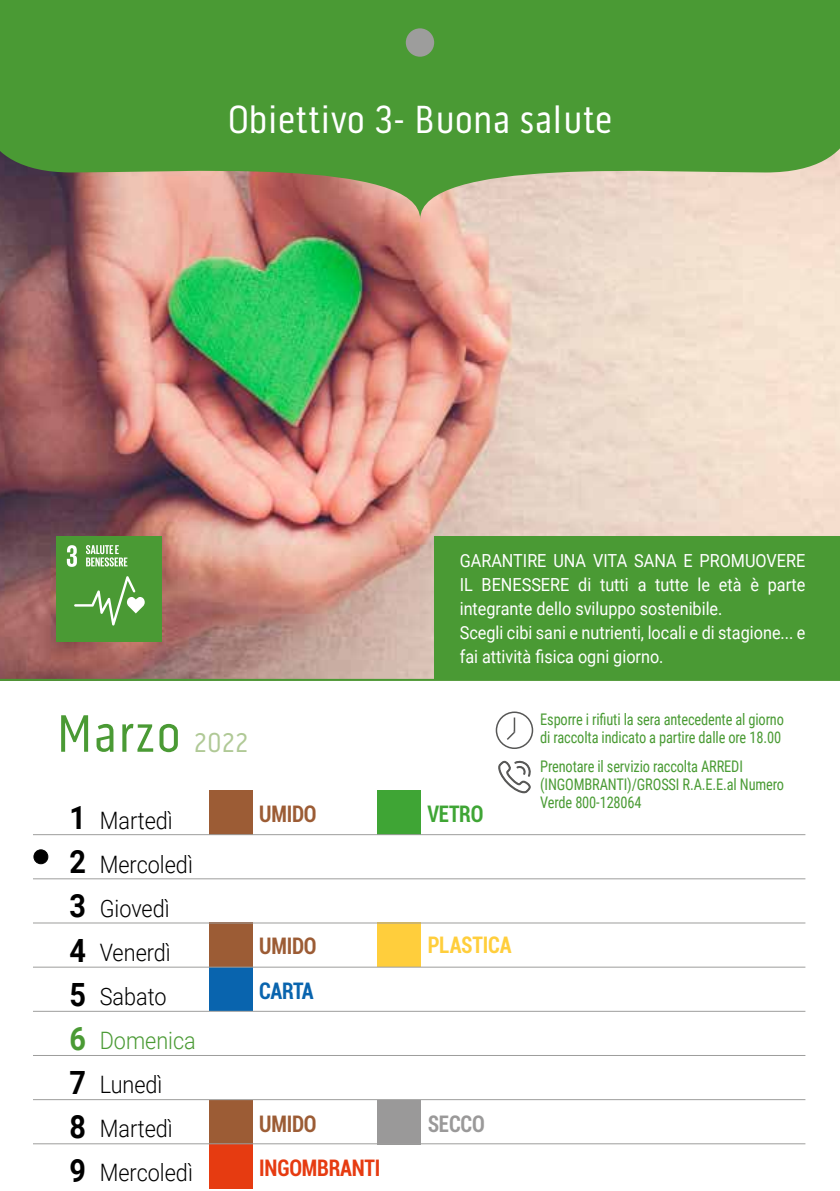
<style>
.page{position:relative;width:840px;height:1191px;background:#fff}
.page>*{position:absolute;margin:0;border:0;box-sizing:border-box;transform-origin:0 0}
.t1{font:53.6px "Pill Gothic 300 mg";letter-spacing:.025em;color:#4a9a34}
.t2{font:40px "Pill Gothic 300 mg";letter-spacing:.01em;color:#fff}
.t3{font:700 32px/44px "Roboto";color:#000;text-align:justify;scale:.9 1}
.t4{font:700 32px "Roboto";color:#4a9a34;scale:.9 1}
.t5{font:300 24px/44px "Roboto";color:#000;scale:.9 1}
.t6{font:700 condensed 24px "Roboto";letter-spacing:-.01em;color:#9c5c35;scale:.9 1}
.t7{font:700 condensed 24px "Roboto";letter-spacing:-.01em;color:#e63b11;scale:.9 1}
.t8{font:300 24px "Roboto";color:#4a9a34;scale:.9 1}
.t9{font:700 condensed 24px "Roboto";letter-spacing:-.01em;color:#ffce3c;scale:.9 1}
.t10{font:700 condensed 24px "Roboto";letter-spacing:-.02em;color:#0964ae;scale:.9 1}
.t11{font:700 condensed 24px "Roboto";letter-spacing:-.01em;color:#3fa535;scale:.9 1}
.t12{font:700 condensed 24px "Roboto";letter-spacing:-.01em;color:#9a9999;scale:.9 1}
.t13{font:18px/24px "Roboto";color:#fff;scale:.9 1}
.t14{font:16px/18px "Roboto Condensed";letter-spacing:-.01em;color:#4a9b34;scale:.9 1}
.s1{font-size:28px;color:#b0c996}
</style>
<div class="page">
<img style="left:0;top:219px;width:839px;height:460px">
<hr style="left:0;top:679px;width:839px;height:2px;background:#4a9a34">
<svg style="left:0;top:0;width:839px;height:219px;background:#659c49"></svg>
<div style="left:434px;top:536px;width:405px;height:144px;background:#4a9a34"></div>
<div style="left:34px;top:850px;width:14px;height:13px;background:#000;border-radius:50%"></div>
<div style="left:34px;top:849px;width:14px;height:15px;border:1px solid #000;border-radius:50%"></div>
<div style="left:57px;top:536px;width:105px;height:106px;background:#4a9a34"></div>
<svg style="left:67px;top:545px;width:10px;height:22px"></svg>
<svg style="left:74px;top:576px;width:71px;height:49px"></svg>
<svg style="left:86px;top:545px;width:41px;height:21px"></svg>
<svg style="left:495px;top:711px;width:38px;height:38px"></svg>
<svg style="left:498px;top:760px;width:32px;height:33px"></svg>
<div style="left:209px;top:966px;width:43px;height:44px;background:#0964ae"></div>
<div style="left:377px;top:922px;width:44px;height:44px;background:#ffce3c"></div>
<div style="left:209px;top:922px;width:43px;height:44px;background:#9c5c35"></div>
<div style="left:377px;top:790px;width:43px;height:44px;background:#3fa535"></div>
<div style="left:209px;top:790px;width:43px;height:44px;background:#9c5c35"></div>
<div style="left:209px;top:1100px;width:43px;height:44px;background:#9c5c35"></div>
<div style="left:377px;top:1100px;width:44px;height:44px;background:#9a9999"></div>
<div style="left:209px;top:1144px;width:43px;height:44px;background:#e63b11"></div>
<hr style="left:33px;top:834px;width:772px;height:1px;background:#9d9d9c">
<hr style="left:33px;top:878px;width:772px;height:1px;background:#9d9d9c">
<hr style="left:33px;top:922px;width:772px;height:1px;background:#9d9d9c">
<hr style="left:33px;top:966px;width:772px;height:1px;background:#9d9d9c">
<hr style="left:33px;top:1011px;width:772px;height:1px;background:#9d9d9c">
<hr style="left:33px;top:1055px;width:772px;height:1px;background:#9d9d9c">
<hr style="left:33px;top:1099px;width:772px;height:1px;background:#9d9d9c">
<hr style="left:33px;top:1143px;width:772px;height:1px;background:#9d9d9c">
<div style="left:405px;top:28px;width:29px;height:29px;background:#9d9d9c;border-radius:50%"></div>
<h2 class="t2" style="left:227px;top:96px;width:386px">Obiettivo 3- Buona salute</h2>
<p class="t13" style="left:459px;top:548px;width:385px">GARANTIRE UNA VITA SANA E PROMUOVERE IL BENESSERE di tutti a tutte le età è parte integrante dello sviluppo sostenibile.<br>Scegli cibi sani e nutrienti, locali e di stagione... e fai attività fisica ogni giorno.</p>
<h1 class="t1" style="left:57px;top:702px;width:192px">Marzo <span class="s1">2022</span></h1>
<p class="t14" style="left:540px;top:710px;width:272px">Esporre i rifiuti la sera antecedente al giorno di raccolta indicato a partire dalle ore 18.00</p>
<p class="t14" style="left:540px;top:757px;width:272px">Prenotare il servizio raccolta ARREDI (INGOMBRANTI)/GROSSI R.A.E.E.al Numero<br>Verde 800-128064</p>
<h3 class="t6" style="left:259px;top:797px;width:65px">UMIDO</h3>
<h3 class="t11" style="left:427px;top:797px;width:64px">VETRO</h3>
<h3 class="t3" style="left:70px;top:795px;width:20px">1<br>2<br>3<br>4<br>5</h3>
<h3 class="t4" style="left:70px;top:1015px;width:20px">6</h3>
<h3 class="t3" style="left:70px;top:1059px;width:20px">7<br>8<br>9</h3>
<h3 class="t5" style="left:100px;top:797px;width:105px">Martedì<br>Mercoledì<br>Giovedì<br>Venerdì<br>Sabato</h3>
<h3 class="t8" style="left:100px;top:1023px;width:108px">Domenica</h3>
<h3 class="t5" style="left:100px;top:1061px;width:105px">Lunedì<br>Martedì<br>Mercoledì</h3>
<h3 class="t6" style="left:259px;top:930px;width:65px">UMIDO</h3>
<h3 class="t9" style="left:427px;top:928px;width:95px">PLASTICA</h3>
<h3 class="t10" style="left:259px;top:974px;width:62px">CARTA</h3>
<h3 class="t6" style="left:259px;top:1107px;width:65px">UMIDO</h3>
<h3 class="t12" style="left:427px;top:1107px;width:65px">SECCO</h3>
<h3 class="t7" style="left:259px;top:1151px;width:136px">INGOMBRANTI</h3>
</div>
